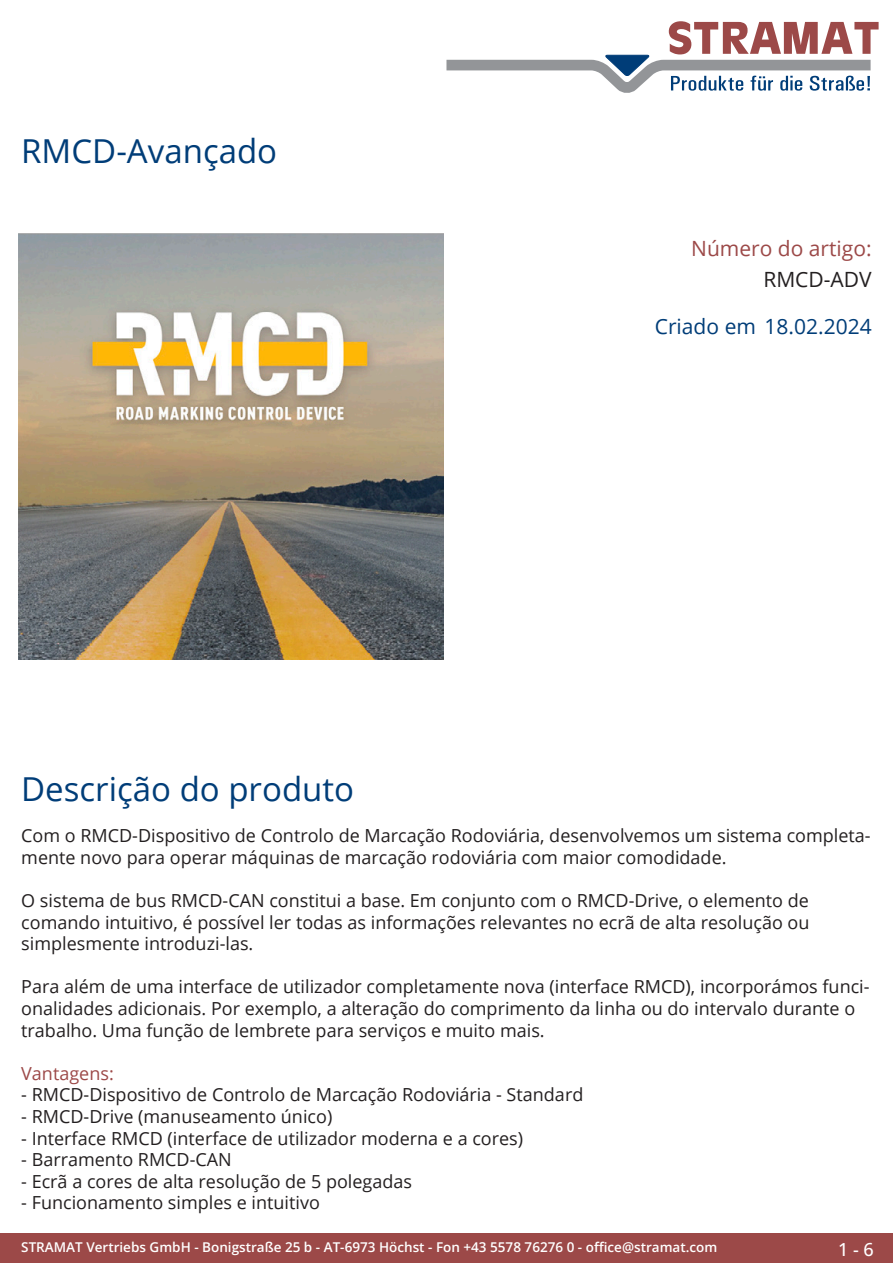
<style>
.page{position:relative;width:893px;height:1263px;background:#fff}
.page>*{position:absolute;margin:0;border:0;box-sizing:border-box;transform-origin:0 0}
.Produkttitel{font:33px "Open Sans";color:#003d78}
.Erstellungsdatum{font:21px "Open Sans";color:#003d78}
.TechDaten_Überschrif{font:21px "Open Sans";color:#9c4948}
.TechDaten_Inhalt{font:21px "Open Sans";color:#231f20}
.Beschreibung_Text{font:18px/21.6px "Open Sans";color:#231f20}
.Beschreibung_Text-2{font:18px "Open Sans";color:#9c4948}
.t1{font:500 18px "Open Sans";color:#fff}
.t2{font:600 13.5px "Open Sans";color:#fff}
</style>
<div class="page">
<div style="left:0;top:1233px;width:893px;height:30px;background:#9c4948"></div>
<svg style="left:446px;top:21px;width:433px;height:72px"></svg>
<img style="left:18px;top:234px;width:425px;height:425px">
<p class="Produkttitel" style="left:21px;top:128px;width:257px">RMCD-Avançado</p>
<p class="TechDaten_Überschrif" style="left:691px;top:234px;width:182px">Número do artigo:</p>
<p class="TechDaten_Inhalt" style="left:763px;top:265px;width:110px">RMCD-ADV</p>
<p class="Erstellungsdatum" style="left:655px;top:312px;width:218px">Criado em 18.02.2024</p>
<p class="Produkttitel" style="left:21px;top:766px;width:334px">Descrição do produto</p>
<p class="Beschreibung_Text" style="left:21px;top:824px;width:849px">Com o RMCD-Dispositivo de Controlo de Marcação Rodoviária, desenvolvemos um sistema completa&shy;mente novo para operar máquinas de marcação rodoviária com maior comodidade.</p>
<p class="Beschreibung_Text" style="left:21px;top:889px;width:790px;text-align:justify">O sistema de bus RMCD-CAN constitui a base. Em conjunto com o RMCD-Drive, o elemento de comando intuitivo, é possível ler todas as informações relevantes no ecrã de alta resolução ou simplesmente introduzi-las.</p>
<p class="Beschreibung_Text" style="left:21px;top:975px;width:848px">Para além de uma interface de utilizador completamente nova (interface RMCD), incorporámos funci&shy;onalidades adicionais. Por exemplo, a alteração do comprimento da linha ou do intervalo durante o trabalho. Uma função de lembrete para serviços e muito mais.</p>
<p class="Beschreibung_Text-2" style="left:21px;top:1061px;width:94px">Vantagens:</p>
<p class="Beschreibung_Text" style="left:21px;top:1083px;width:564px">- RMCD-Dispositivo de Controlo de Marcação Rodoviária - Standard</p>
<p class="Beschreibung_Text" style="left:21px;top:1105px;width:313px">- RMCD-Drive (manuseamento único)</p>
<p class="Beschreibung_Text" style="left:21px;top:1127px;width:503px">- Interface RMCD (interface de utilizador moderna e a cores)</p>
<p class="Beschreibung_Text" style="left:21px;top:1148px;width:212px">- Barramento RMCD-CAN</p>
<p class="Beschreibung_Text" style="left:21px;top:1170px;width:392px">- Ecrã a cores de alta resolução de 5 polegadas</p>
<p class="Beschreibung_Text" style="left:21px;top:1191px;width:300px">- Funcionamento simples e intuitivo</p>
<p class="t2" style="left:21px;top:1238px;width:698px">STRAMAT Vertriebs GmbH - Bonigstraße 25 b - AT-6973 Höchst - Fon +43 5578 76276 0 - office@stramat.com</p>
<p class="t1" style="left:838px;top:1237px;width:37px">1 - 6</p>
</div>
